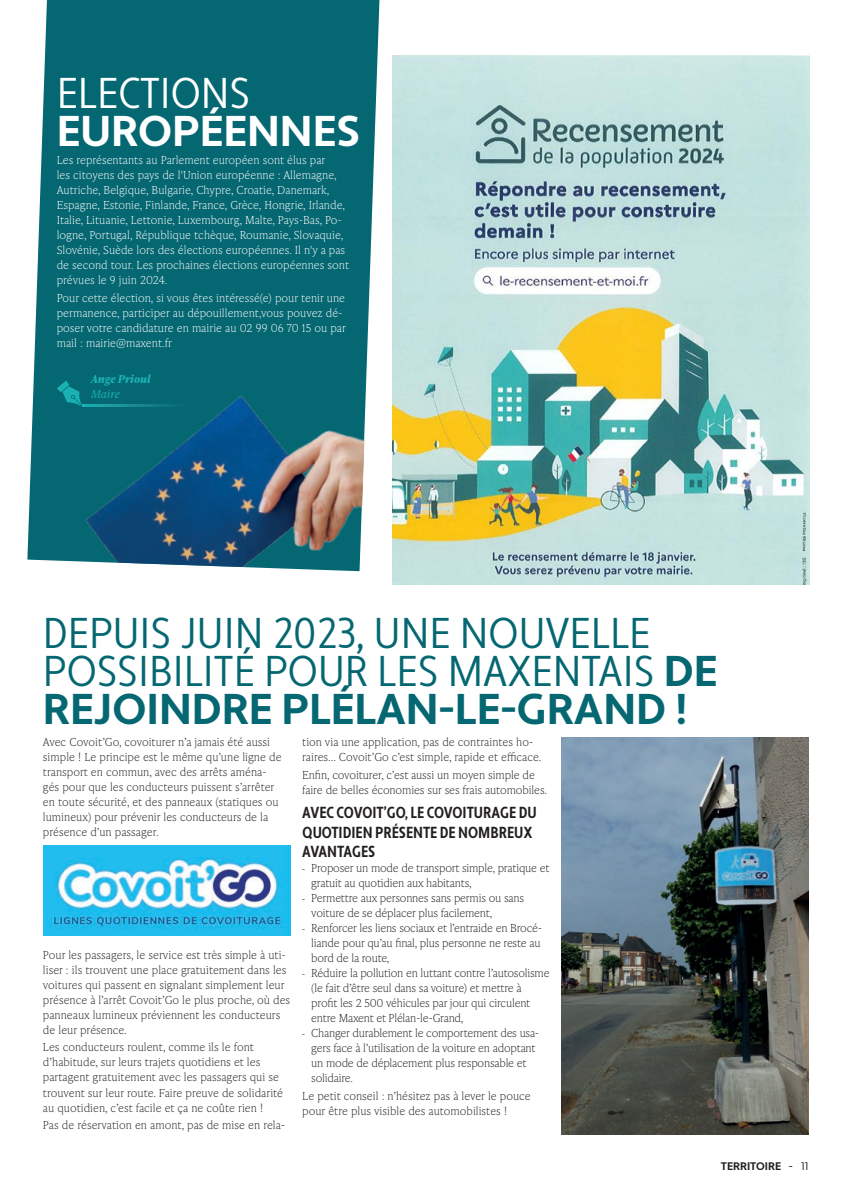
<style>
.page{position:relative;width:851px;height:1191px;background:#fff}
.page>*{position:absolute;margin:0;border:0;box-sizing:border-box;transform-origin:0 0}
.t1{font:condensed 43px/38px "Apertura";color:#046771}
.t2{font:700 43px "Apertura";color:#fff}
.t3{font:condensed 43px "Apertura";color:#fff}
.t4{font:700 condensed 16px/19.2px "Apertura";color:#231f20;scale:.9 1}
.t5{font:100 11px/15px "Ivy Presto Text";letter-spacing:-.005em;color:#231f20}
.t6{font:100 11px/15px "Ivy Presto Text";color:#fff}
.t7{font:700 11px "Apertura";color:#231f20}
.t8{font:italic 700 11px "Ivy Presto Text";color:#1bb1b3}
.t9{font:italic 300 11px "Ivy Presto Text";letter-spacing:-.005em;color:#1bb1b3}
.s1{font-weight:700;font-stretch:normal}
.s2{font-family:"Proxima Nova Cond";font-weight:300}
.s3{font-weight:400}
</style>
<div class="page">
<svg style="left:27px;top:0;width:352px;height:560px;background:#217881"></svg>
<img style="left:35px;top:353px;width:332px;height:218px">
<img style="left:561px;top:737px;width:247px;height:397px">
<img style="left:43px;top:845px;width:247px;height:90px">
<img style="left:392px;top:55px;width:417px;height:529px">
<svg style="left:57px;top:380px;width:25px;height:26px"></svg>
<svg style="left:83px;top:405px;width:104px;height:1px"></svg>
<h1 class="t3" style="left:57px;top:68px;width:195px">ELECTIONS</h1>
<h1 class="t2" style="left:57px;top:106px;width:305px">EUROPÉENNES</h1>
<p class="t6" style="left:57px;top:152px;width:294px">Les représentants au Parlement européen sont élus par<br>les citoyens des pays de l'Union européenne : Allemagne, Autriche, Belgique, Bulgarie, Chypre, Croatie, Danemark, Espagne, Estonie, Finlande, France, Grèce, Hongrie, Irlande, Italie, Lituanie, Lettonie, Luxembourg, Malte, Pays-Bas, Po&shy;logne, Portugal, République tchèque, Roumanie, Slovaquie, Slovénie, Suède lors des élections européennes. Il n'y a pas de second tour. Les prochaines élections européennes sont prévues le 9 juin 2024.</p>
<p class="t6" style="left:57px;top:290px;width:291px">Pour cette élection, si vous êtes intéressé(e) pour tenir une permanence, participer au dépouillement,vous pouvez dé&shy;poser votre candidature en mairie au 02 99 06 70 15 ou par mail : mairie@maxent.fr</p>
<p class="t8" style="left:91px;top:371px;width:61px">Ange Prioul</p>
<p class="t9" style="left:91px;top:386px;width:30px">Maire</p>
<h1 class="t1" style="left:43px;top:615px;width:675px">DEPUIS JUIN 2023, UNE NOUVELLE<br>POSSIBILITÉ POUR LES MAXENTAIS <span class="s1">DE<br>REJOINDRE PLÉLAN-LE-GRAND !</span></h1>
<p class="t5" style="left:43px;top:733px;width:240px">Avec Covoit’Go, covoiturer n’a jamais été aussi simple ! Le principe est le même qu’une ligne de transport en commun, avec des arrêts aména&shy;gés pour que les conducteurs puissent s’arrêter en toute sécurité, et des panneaux (statiques ou lumineux) pour prévenir les conducteurs de la présence d’un passager.</p>
<p class="t5" style="left:43px;top:946px;width:249px">Pour les passagers, le service est très simple à uti&shy;liser : ils trouvent une place gratuitement dans les voitures qui passent en signalant simplement leur présence à l’arrêt Covoit’Go le plus proche, où des panneaux lumineux préviennent les conducteurs de leur présence.</p>
<p class="t5" style="left:43px;top:1039px;width:241px">Les conducteurs roulent, comme ils le font d’habitude, sur leurs trajets quotidiens et les partagent gratuitement avec les passagers qui se trouvent sur leur route. Faire preuve de solidarité au quotidien, c’est facile et ça ne coûte rien !</p>
<p class="t5" style="left:43px;top:1117px;width:244px">Pas de réservation en amont, pas de mise en rela-</p>
<p class="t5" style="left:302px;top:733px;width:241px">tion via une application, pas de contraintes ho&shy;raires... Covoit’Go c’est simple, rapide et efficace.</p>
<p class="t5" style="left:302px;top:766px;width:246px">Enfin, covoiturer, c’est aussi un moyen simple de faire de belles économies sur ses frais automobiles.</p>
<h2 class="t4" style="left:302px;top:803px;width:262px">AVEC COVOIT’GO, LE COVOITURAGE DU<br>QUOTIDIEN PRÉSENTE DE NOMBREUX<br>AVANTAGES</h2>
<p class="t5" style="left:311px;top:859px;width:240px;text-indent:-9px"><span class="s2">-</span> Proposer un mode de transport simple, pratique et gratuit au quotidien aux habitants,</p>
<p class="t5" style="left:311px;top:889px;width:214px;text-indent:-9px"><span class="s2">-</span> Permettre aux personnes sans permis ou sans voiture de se déplacer plus facilement,</p>
<p class="t5" style="left:311px;top:919px;width:232px;text-indent:-9px"><span class="s2">-</span> Renforcer les liens sociaux et l’entraide en Brocé&shy;liande pour qu’au final, plus personne ne reste au bord de la route,</p>
<p class="t5" style="left:311px;top:964px;width:240px;text-indent:-9px"><span class="s2">-</span> Réduire la pollution en luttant contre l’autosolisme (le fait d’être seul dans sa voiture) et mettre à profit les 2 500 véhicules par jour qui circulent entre Maxent et Plélan-le-Grand,</p>
<p class="t5" style="left:311px;top:1024px;width:229px;text-indent:-9px"><span class="s2">-</span> Changer durablement le comportement des usa&shy;gers face à l’utilisation de la voiture en adoptant un mode de déplacement plus responsable et solidaire.</p>
<p class="t5" style="left:302px;top:1087px;width:230px">Le petit conseil : n’hésitez pas à lever le pouce pour être plus visible des automobilistes !</p>
<p class="t7" style="left:720px;top:1160px;width:89px">TERRITOIRE <span class="s3">- 11</span></p>
</div>
